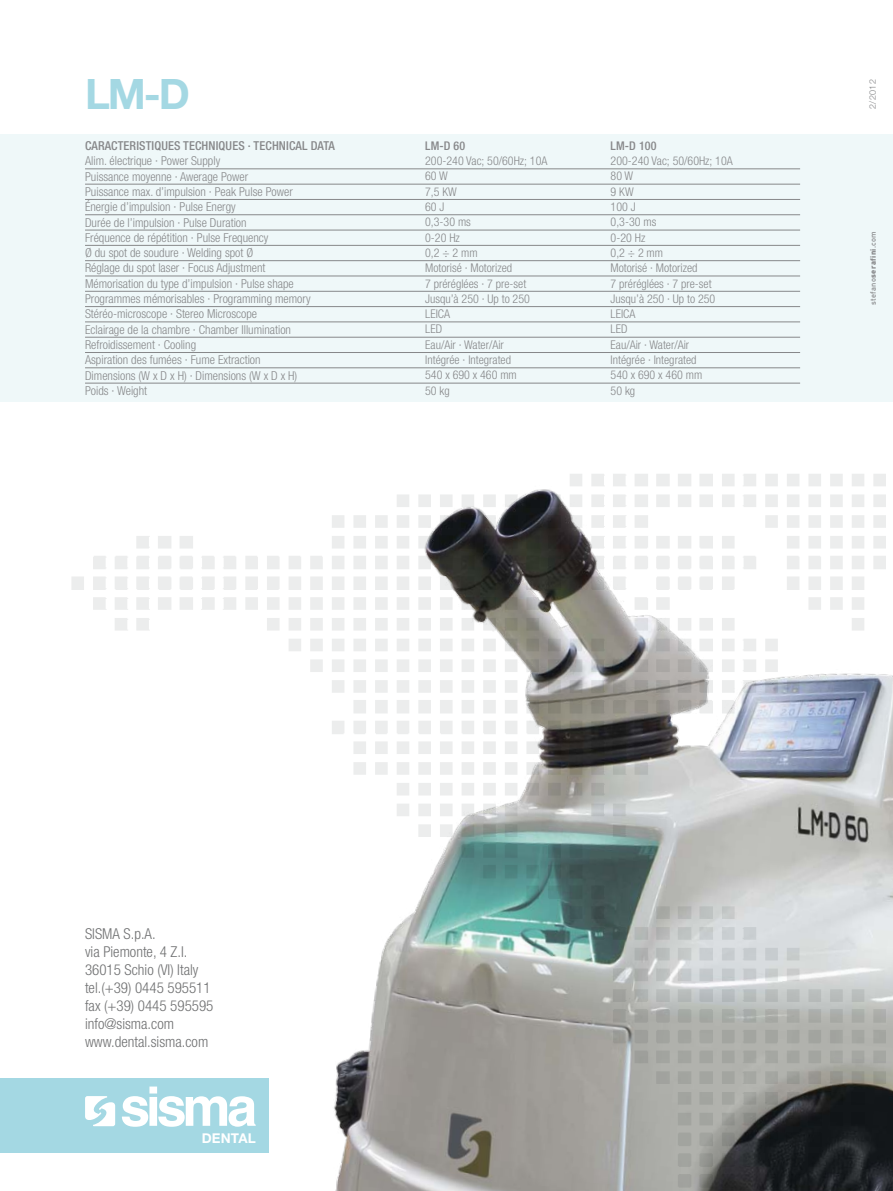
<style>
.page{position:relative;width:893px;height:1191px;background:#fff}
.page>*{position:absolute;margin:0;border:0;box-sizing:border-box;transform-origin:0 0}
.t1{font:700 42px "Helvetica Neue";color:#a4d8e3}
.t2{font:300 condensed 15px/18px "Helvetica Neue";color:#707172}
.t3{font:700 13.5px "Helvetica Neue";letter-spacing:.01em;color:#fff}
.t4{font:300 condensed 12.3px/15.3px "Helvetica Neue";color:#87888a}
.t5{font:500 condensed 12.3px "Helvetica Neue";letter-spacing:.01em;color:#87888a}
.t6{font:300 condensed 12px/15.3px "Helvetica Neue";color:#87888a}
.t7{font:500 condensed 12px "Helvetica Neue";letter-spacing:.01em;color:#87888a}
.t8{font:300 9px "Helvetica Neue";color:#87888a}
.t9{font:500 7.5px "DIN";letter-spacing:.04em;color:#87888a}
.s1{font-weight:900}
</style>
<div class="page">
<div style="left:0;top:134px;width:893px;height:268px;background:#eff8f9"></div>
<hr style="left:85px;top:168px;width:715px;height:1px;background:#87888a">
<hr style="left:85px;top:184px;width:715px;height:1px;background:#87888a">
<hr style="left:85px;top:199px;width:715px;height:1px;background:#87888a">
<hr style="left:85px;top:214px;width:715px;height:1px;background:#87888a">
<hr style="left:85px;top:230px;width:715px;height:1px;background:#87888a">
<hr style="left:85px;top:245px;width:715px;height:1px;background:#87888a">
<hr style="left:85px;top:260px;width:715px;height:1px;background:#87888a">
<hr style="left:85px;top:275px;width:715px;height:1px;background:#87888a">
<hr style="left:85px;top:291px;width:715px;height:1px;background:#87888a">
<hr style="left:85px;top:306px;width:715px;height:1px;background:#87888a">
<hr style="left:85px;top:321px;width:715px;height:1px;background:#87888a">
<hr style="left:85px;top:337px;width:715px;height:1px;background:#87888a">
<hr style="left:85px;top:352px;width:715px;height:1px;background:#87888a">
<hr style="left:85px;top:367px;width:715px;height:1px;background:#87888a">
<hr style="left:85px;top:383px;width:715px;height:1px;background:#87888a">
<div style="left:0;top:1078px;width:268px;height:74px;background:#a4d8e3"></div>
<img style="left:49px;top:474px;width:844px;height:717px">
<h1 class="t1" style="left:85px;top:68px;width:102px">LM-D</h1>
<p class="t5" style="left:85px;top:138px;width:251px">CARACTERISTIQUES TECHNIQUES · TECHNICAL DATA</p>
<p class="t4" style="left:85px;top:153px;width:227px">Alim. électrique · Power Supply<br>Puissance moyenne · Awerage Power<br>Puissance max. d’impulsion · Peak Pulse Power Énergie d’impulsion · Pulse Energy<br>Durée de l’impulsion · Pulse Duration<br>Fréquence de répétition · Pulse Frequency<br>Ø du spot de soudure · Welding spot ø<br>Réglage du spot laser · Focus Adjustment Mémorisation du type d’impulsion · Pulse shape Programmes mémorisables · Programming memory Stéréo-microscope · Stereo Microscope<br>Eclairage de la chambre · Chamber Illumination Refroidissement · Cooling<br>Aspiration des fumées · Fume Extraction Dimensions (W x D x H) · Dimensions (W x D x H)<br>Poids · Weight</p>
<p class="t7" style="left:425px;top:138px;width:42px">LM-D 60</p>
<p class="t6" style="left:425px;top:153px;width:124px">200-240 Vac; 50/60Hz; 10A<br>60 W<br>7,5 KW<br>60 J<br>0,3-30 ms<br>0-20 Hz<br>0,2 ÷ 2 mm<br>Motorisé · Motorized<br>7 préréglées · 7 pre-set<br>Jusqu’à 250 · Up to 250<br>LEICA<br>LED<br>Eau/Air · Water/Air<br>Intégrée · Integrated<br>540 x 690 x 460 mm<br>50 kg</p>
<p class="t7" style="left:611px;top:138px;width:47px">LM-D 100</p>
<p class="t6" style="left:611px;top:153px;width:124px">200-240 Vac; 50/60Hz; 10A<br>80 W<br>9 KW<br>100 J<br>0,3-30 ms<br>0-20 Hz<br>0,2 ÷ 2 mm<br>Motorisé · Motorized<br>7 préréglées · 7 pre-set<br>Jusqu’à 250 · Up to 250<br>LEICA<br>LED<br>Eau/Air · Water/Air<br>Intégrée · Integrated<br>540 x 690 x 460 mm<br>50 kg</p>
<p class="t8" style="left:867px;top:109px;width:31px;rotate:-90deg">2/2012</p>
<p class="t9" style="left:868px;top:305px;width:75px;rotate:-90deg">stefano<span class="s1">serafini</span>.com</p>
<p class="t2" style="left:85px;top:924px;width:130px">SISMA S.p.A.<br>via Piemonte, 4 Z.I.<br>36015 Schio (VI) Italy tel.(+39) 0445 595511 fax (+39) 0445 595595 info@sisma.com www.dental.sisma.com</p>
<p class="t3" style="left:202px;top:1130px;width:55px">DENTAL</p>
</div>
